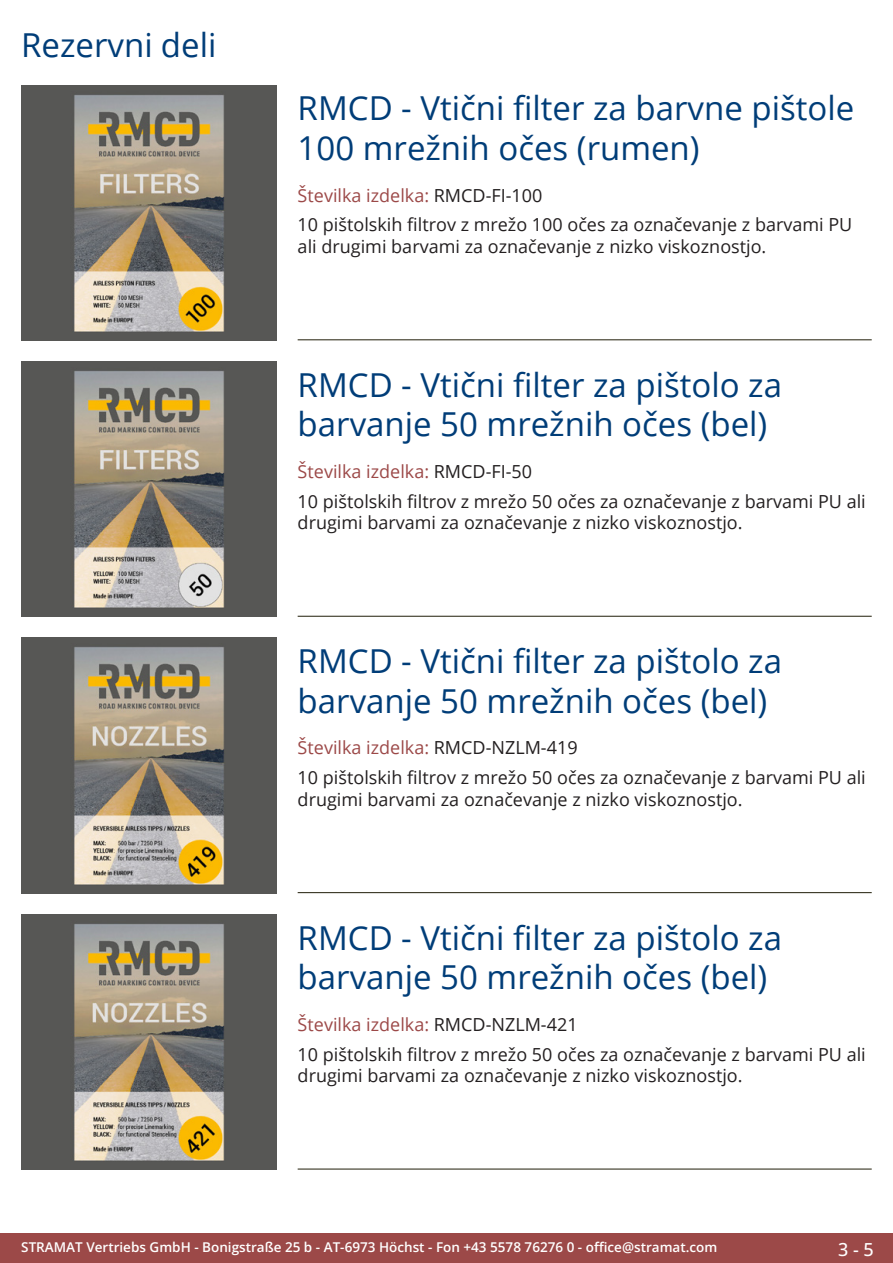
<style>
.page{position:relative;width:893px;height:1263px;background:#fff}
.page>*{position:absolute;margin:0;border:0;box-sizing:border-box;transform-origin:0 0}
.Produkttitel{font:33px/39.6px "Open Sans";color:#003d78}
.RastTitel{font:33px "Open Sans";color:#003d78}
.Beschreibung_Text{font:18px/21.6px "Open Sans";color:#231f20}
.TechDaten_Überschrif{font:18px "Open Sans";color:#9c4948}
.t1{font:500 18px "Open Sans";color:#fff}
.t2{font:600 13.5px "Open Sans";color:#fff}
.s1{color:#231f20}
</style>
<div class="page">
<div style="left:0;top:1233px;width:893px;height:30px;background:#9c4948"></div>
<hr style="left:298px;top:340px;width:574px;height:1px;background:#201d08">
<hr style="left:298px;top:616px;width:574px;height:1px;background:#201d08">
<hr style="left:298px;top:892px;width:574px;height:1px;background:#201d08">
<hr style="left:298px;top:1169px;width:574px;height:1px;background:#201d08">
<img style="left:21px;top:85px;width:255px;height:255px">
<img style="left:21px;top:361px;width:255px;height:256px">
<img style="left:21px;top:638px;width:255px;height:255px">
<img style="left:21px;top:914px;width:255px;height:255px">
<p class="RastTitel" style="left:21px;top:22px;width:197px">Rezervni deli</p>
<p class="Produkttitel" style="left:298px;top:88px;width:558px">RMCD - Vtični filter za barvne pištole<br>100 mrežnih očes (rumen)</p>
<p class="TechDaten_Überschrif" style="left:298px;top:183px;width:246px">Številka izdelka: <span class="s1">RMCD-FI-100</span></p>
<p class="Beschreibung_Text" style="left:298px;top:214px;width:556px">10 pištolskih filtrov z mrežo 100 očes za označevanje z barvami PU ali drugimi barvami za označevanje z nizko viskoznostjo.</p>
<p class="Produkttitel" style="left:298px;top:364px;width:486px">RMCD - Vtični filter za pištolo za barvanje 50 mrežnih očes (bel)</p>
<p class="TechDaten_Überschrif" style="left:298px;top:459px;width:236px">Številka izdelka: <span class="s1">RMCD-FI-50</span></p>
<p class="Beschreibung_Text" style="left:298px;top:490px;width:570px">10 pištolskih filtrov z mrežo 50 očes za označevanje z barvami PU ali drugimi barvami za označevanje z nizko viskoznostjo.</p>
<p class="Produkttitel" style="left:298px;top:640px;width:486px">RMCD - Vtični filter za pištolo za barvanje 50 mrežnih očes (bel)</p>
<p class="TechDaten_Überschrif" style="left:298px;top:735px;width:281px">Številka izdelka: <span class="s1">RMCD-NZLM-419</span></p>
<p class="Beschreibung_Text" style="left:298px;top:766px;width:570px">10 pištolskih filtrov z mrežo 50 očes za označevanje z barvami PU ali drugimi barvami za označevanje z nizko viskoznostjo.</p>
<p class="Produkttitel" style="left:298px;top:917px;width:486px">RMCD - Vtični filter za pištolo za barvanje 50 mrežnih očes (bel)</p>
<p class="TechDaten_Überschrif" style="left:298px;top:1012px;width:281px">Številka izdelka: <span class="s1">RMCD-NZLM-421</span></p>
<p class="Beschreibung_Text" style="left:298px;top:1043px;width:570px">10 pištolskih filtrov z mrežo 50 očes za označevanje z barvami PU ali drugimi barvami za označevanje z nizko viskoznostjo.</p>
<p class="t2" style="left:21px;top:1238px;width:698px">STRAMAT Vertriebs GmbH - Bonigstraße 25 b - AT-6973 Höchst - Fon +43 5578 76276 0 - office@stramat.com</p>
<p class="t1" style="left:838px;top:1237px;width:37px">3 - 5</p>
</div>
